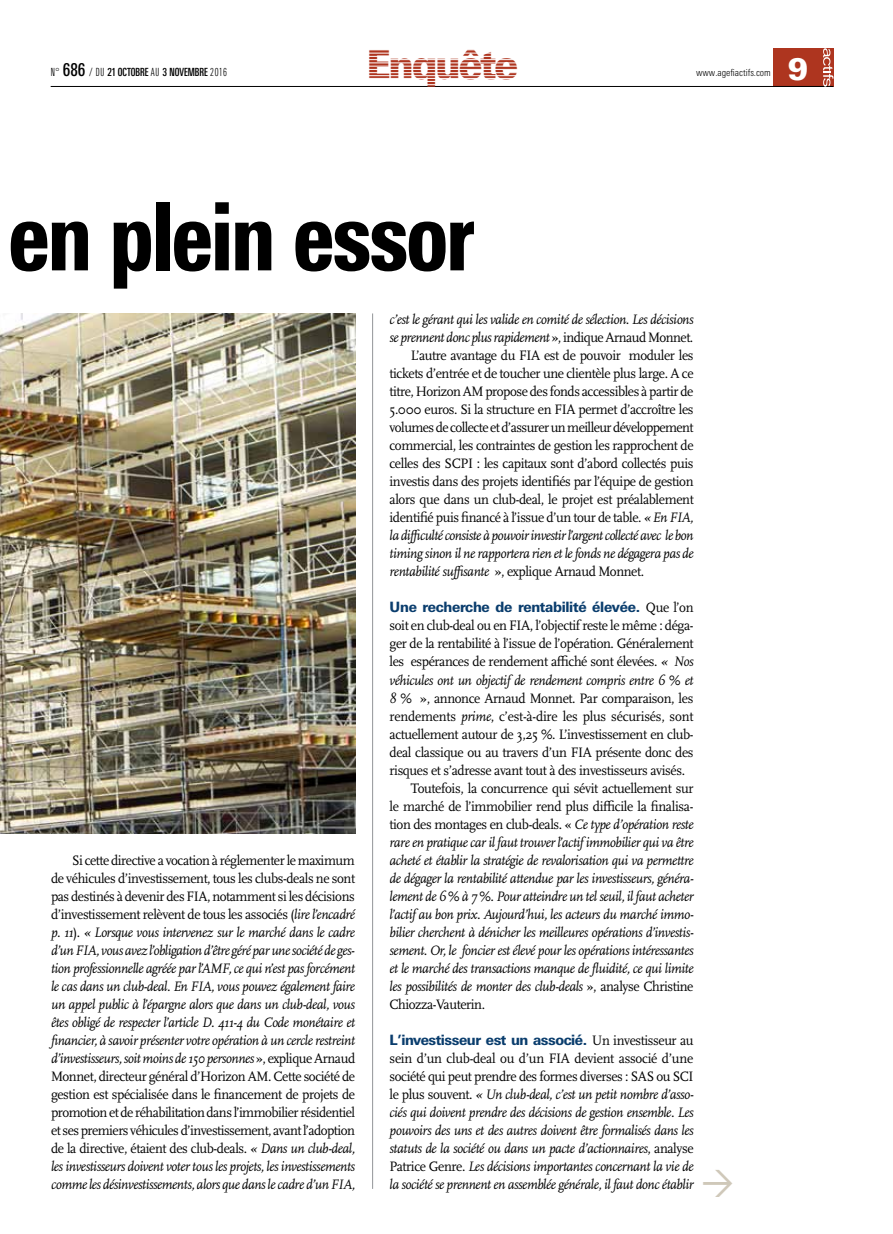
<style>
.page{position:relative;width:893px;height:1234px;background:#fff}
.page>*{position:absolute;margin:0;border:0;box-sizing:border-box;transform-origin:0 0}
.t1{font:900 condensed 94.5px "LT Univers";letter-spacing:-.03em;color:#000;scale:.85 1}
.t2{font:900 40.2px "LT Univers Basic";letter-spacing:-.045em;color:#ae351f;scale:.9 1}
.t3{font:900 29.85px "LT Univers Basic";color:#fff}
.t4{font:italic 14.25px/18px "Scala OT";letter-spacing:-.03em;color:#000;text-align:justify;scale:.95 1}
.t5{font:14.25px "Scala OT";letter-spacing:-.03em;color:#000;scale:.95 1}
.t6{font:800 14.25px "LT Univers Basic";letter-spacing:-.03em;color:#0a3d6d;scale:.95 1}
.t7{font:500 11.25px "LT Univers Comp";color:#000}
.t8{font:300 condensed 9.75px "LT Univers";color:#000}
.s1{font-weight:300}
.s2{font-size:18px}
.s3{font-style:normal}
.s4{font-style:italic}
.s5{font-family:"Scala OT";font-weight:400;color:#000}
</style>
<div class="page">
<div style="left:773px;top:48px;width:60px;height:39px;background:#ae351f"></div>
<hr style="left:51px;top:86px;width:782px;height:1px;background:#000">
<svg style="left:823px;top:48px;width:10px;height:39px"></svg>
<hr style="left:372px;top:313px;width:1px;height:875px;background:#939598">
<img style="left:0;top:313px;width:355px;height:520px">
<p class="t7" style="left:51px;top:66px;width:178px"><span class="s1">N°</span> <span class="s2">686</span> <span class="s1">/ DU</span> 21 OCTOBRE <span class="s1">AU</span> 3 NOVEMBRE <span class="s1">2016</span></p>
<h2 class="t2" style="left:367px;top:40px;width:170px">Enquête</h2>
<p class="t8" style="left:696px;top:67px;width:76px">www.agefiactifs.com</p>
<h3 class="t3" style="left:788px;top:50px;width:22px">9</h3>
<h1 class="t1" style="left:8px;top:179px;width:551px">en plein essor</h1>
<p class="t4" style="left:390px;top:311px;width:322px">c’est le gérant qui les valide en comité de sélection. Les décisions</p>
<p class="t4" style="left:390px;top:329px;width:321px">se prennent donc plus rapidement <span class="s3">», indique Arnaud Monnet.</span></p>
<p class="t5" style="left:411px;top:348px;width:299px">L’autre avantage du FIA est de pouvoir moduler les</p>
<p class="t5" style="left:390px;top:366px;width:322px">tickets d’entrée et de toucher une clientèle plus large. A ce</p>
<p class="t5" style="left:390px;top:384px;width:321px">titre, Horizon AM propose des fonds accessibles à partir de</p>
<p class="t5" style="left:390px;top:402px;width:321px">5.000 euros. Si la structure en FIA permet d’accroître les</p>
<p class="t5" style="left:390px;top:420px;width:322px">volumes de collecte et d’assurer un meilleur développement</p>
<p class="t5" style="left:390px;top:438px;width:322px">commercial, les contraintes de gestion les rapprochent de</p>
<p class="t5" style="left:390px;top:456px;width:321px">celles des SCPI : les capitaux sont d’abord collectés puis</p>
<p class="t5" style="left:390px;top:474px;width:321px">investis dans des projets identifiés par l’équipe de gestion</p>
<p class="t5" style="left:390px;top:492px;width:322px">alors que dans un club-deal, le projet est préalablement</p>
<p class="t5" style="left:390px;top:510px;width:322px">identifié puis financé à l’issue d’un tour de table. <span class="s4">« En FIA,</span></p>
<p class="t4" style="left:390px;top:527px;width:321px">la difficulté consiste à pouvoir investir l’argent collecté avec le bon</p>
<p class="t4" style="left:390px;top:545px;width:322px">timing sinon il ne rapportera rien et le fonds ne dégagera pas de</p>
<p class="t5" style="left:390px;top:564px;width:269px"><span class="s4">rentabilité suffisante</span> », explique Arnaud Monnet.</p>
<p class="t6" style="left:390px;top:598px;width:322px">Une recherche de rentabilité élevée. <span class="s5">Que l’on</span></p>
<p class="t5" style="left:390px;top:618px;width:321px">soit en club-deal ou en FIA, l’objectif reste le même : déga-</p>
<p class="t5" style="left:390px;top:636px;width:322px">ger de la rentabilité à l’issue de l’opération. Généralement</p>
<p class="t5" style="left:390px;top:654px;width:322px">les espérances de rendement affiché sont élevées. <span class="s4">« Nos</span></p>
<p class="t4" style="left:390px;top:671px;width:321px">véhicules ont un objectif de rendement compris entre 6 % et</p>
<p class="t5" style="left:390px;top:690px;width:321px"><span class="s4">8 %</span> », annonce Arnaud Monnet. Par comparaison, les</p>
<p class="t5" style="left:390px;top:708px;width:321px">rendements <span class="s4">prime</span>, c’est-à-dire les plus sécurisés, sont</p>
<p class="t5" style="left:390px;top:726px;width:322px">actuellement autour de 3,25 %. L’investissement en club-</p>
<p class="t5" style="left:390px;top:744px;width:321px">deal classique ou au travers d’un FIA présente donc des</p>
<p class="t5" style="left:390px;top:762px;width:313px">risques et s’adresse avant tout à des investisseurs avisés.</p>
<p class="t5" style="left:411px;top:780px;width:299px">Toutefois, la concurrence qui sévit actuellement sur</p>
<p class="t5" style="left:390px;top:798px;width:321px">le marché de l’immobilier rend plus difficile la finalisa-</p>
<p class="t5" style="left:390px;top:816px;width:322px">tion des montages en club-deals. « <span class="s4">Ce type d’opération reste</span></p>
<p class="t4" style="left:390px;top:833px;width:322px">rare en pratique car il faut trouver l’actif immobilier qui va être</p>
<p class="t4" style="left:390px;top:851px;width:322px">acheté et établir la stratégie de revalorisation qui va permettre</p>
<p class="t4" style="left:390px;top:869px;width:321px">de dégager la rentabilité attendue par les investisseurs, généra-</p>
<p class="t4" style="left:390px;top:887px;width:321px">lement de 6 % à 7 %. Pour atteindre un tel seuil, il faut acheter</p>
<p class="t4" style="left:390px;top:905px;width:321px">l’actif au bon prix. Aujourd’hui, les acteurs du marché immo-</p>
<p class="t4" style="left:390px;top:923px;width:321px">bilier cherchent à dénicher les meilleures opérations d’investis-</p>
<p class="t4" style="left:390px;top:941px;width:322px">sement. Or, le foncier est élevé pour les opérations intéressantes</p>
<p class="t4" style="left:390px;top:959px;width:322px">et le marché des transactions manque de fluidité, ce qui limite</p>
<p class="t4" style="left:390px;top:977px;width:321px">les possibilités de monter des club-deals <span class="s3">», analyse Christine</span></p>
<p class="t5" style="left:390px;top:996px;width:102px">Chiozza-Vauterin.</p>
<p class="t6" style="left:390px;top:1030px;width:322px">L’investisseur est un associé. <span class="s5">Un investisseur au</span></p>
<p class="t4" style="left:390px;top:1049px;width:322px"><span class="s3">sein d’un club-deal ou d’un FIA devient associé d’une société qui peut prendre des formes diverses : SAS ou SCI le plus souvent.</span> « Un club-deal, c’est un petit nombre d’asso&shy;ciés qui doivent prendre des décisions de gestion ensemble. Les pouvoirs des uns et des autres doivent être formalisés dans les statuts de la société ou dans un pacte d’actionnaires<span class="s3">, analyse Patrice Genre.</span> Les décisions importantes concernant la vie de la société se prennent en assemblée générale, il faut donc établir</p>
<p class="t4" style="left:51px;top:851px;width:322px;text-indent:21px"><span class="s3">Si cette directive a vocation à réglementer le maximum de véhicules d’investissement, tous les clubs-deals ne sont pas destinés à devenir des FIA, notamment si les décisions d’investissement relèvent de tous les associés (</span>lire l’encadré p. 11<span class="s3">).</span> « Lorsque vous intervenez sur le marché dans le cadre d’un FIA, vous avez l’obligation d’être géré par une société de ges&shy;tion professionnelle agréée par l’AMF, ce qui n’est pas forcément le cas dans un club-deal. En FIA, vous pouvez également faire un appel public à l’épargne alors que dans un club-deal, vous êtes obligé de respecter l’article D. 411-4 du Code monétaire et financier, à savoir présenter votre opération à un cercle restreint d’investisseurs, soit moins de 150 personnes <span class="s3">», explique Arnaud Monnet, directeur général d’Horizon AM. Cette société de gestion est spécialisée dans le financement de projets de promotion et de réhabilitation dans l’immobilier résidentiel et ses premiers véhicules d’investissement, avant l’adoption de la directive, étaient des club-deals.</span> « Dans un club-deal, les investisseurs doivent voter tous les projets, les investissements comme les désinvestissements, alors que dans le cadre d’un FIA,</p>
</div>
